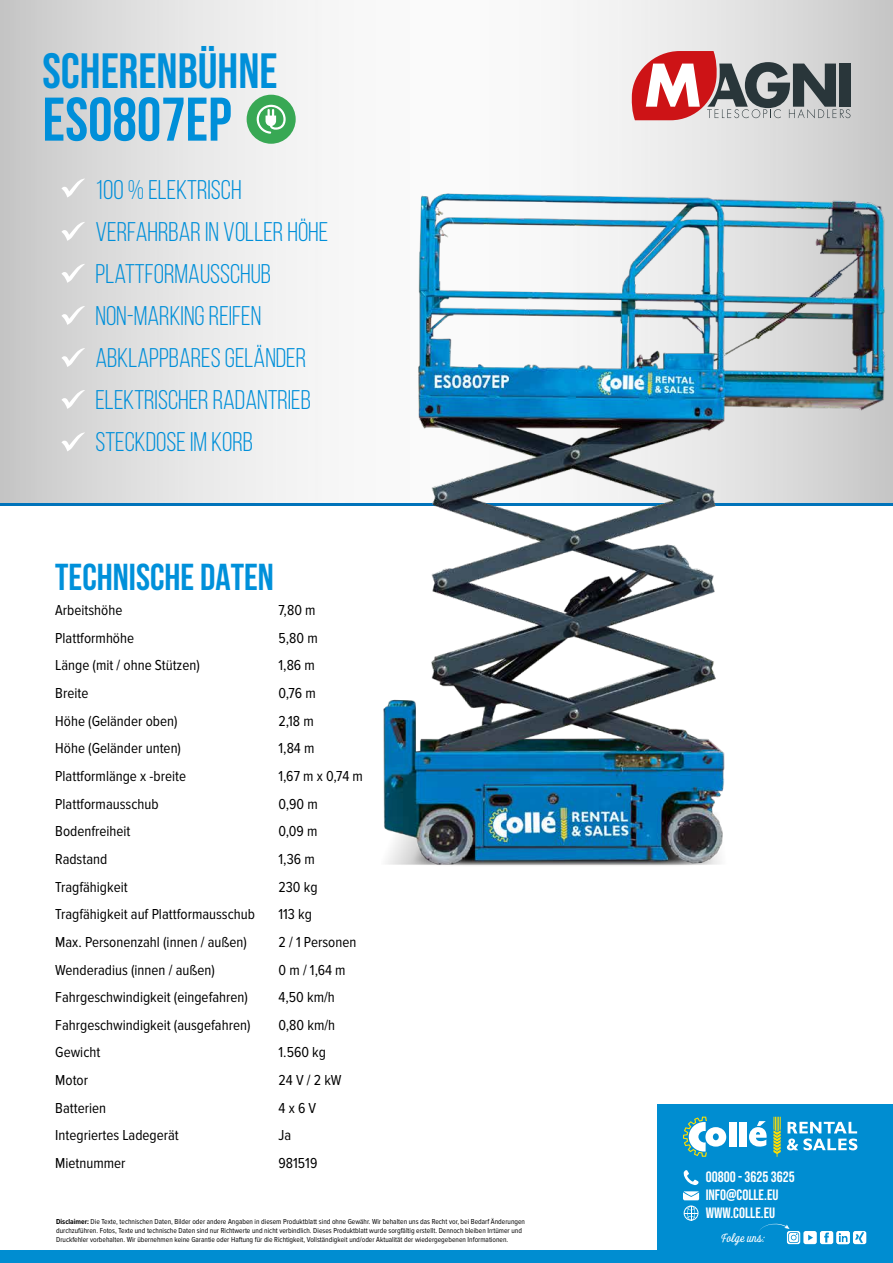
<style>
.page{position:relative;width:893px;height:1263px;background:#fff}
.page>*{position:absolute;margin:0;border:0;box-sizing:border-box;transform-origin:0 0}
.t1{font:700 61.5px "Bebas Neue";color:#008fd9}
.t2{font:49.5px "Bebas Neue";color:#008fd9}
.t3{font:700 37.5px "Bebas Neue";color:#0090da}
.t4{font:27px/42px "Bebas Neue";color:#008fd9}
.t5{font:15px "Proxima Nova Cond";color:#000}
.t6{font:15px/18px "Bebas Neue";color:#fff}
.t7{font:12px "Look Script";color:#fff}
.t8{font:7.5px/9px "Proxima Nova Cond";color:#000}
.s1{font-weight:700}
</style>
<div class="page">
<div style="left:657px;top:1104px;width:236px;height:159px;background:#008dd1"></div>
<div style="left:0;top:1250px;width:893px;height:13px;background:#008dd1"></div>
<svg style="left:787px;top:1122px;width:70px;height:28px"></svg>
<svg style="left:749px;top:1121px;width:18px;height:26px"></svg>
<svg style="left:683px;top:1116px;width:43px;height:41px"></svg>
<div style="left:728px;top:1122px;width:8px;height:24px;background:#fff"></div>
<div style="left:739px;top:1122px;width:8px;height:24px;background:#fff"></div>
<svg style="left:773px;top:1117px;width:8px;height:40px"></svg>
<svg style="left:683px;top:1191px;width:16px;height:30px"></svg>
<svg style="left:683px;top:1170px;width:15px;height:15px"></svg>
<img style="left:0;top:0;width:893px;height:504px">
<hr style="left:0;top:504px;width:893px;height:2px;background:#0073ba">
<svg style="left:632px;top:51px;width:218px;height:69px;background:#ad8688"></svg>
<img style="left:382px;top:179px;width:511px;height:687px">
<svg style="left:61px;top:179px;width:24px;height:19px"></svg>
<svg style="left:61px;top:222px;width:24px;height:19px"></svg>
<svg style="left:61px;top:264px;width:24px;height:19px"></svg>
<svg style="left:61px;top:306px;width:24px;height:19px"></svg>
<svg style="left:61px;top:348px;width:24px;height:19px"></svg>
<svg style="left:61px;top:390px;width:24px;height:19px"></svg>
<div style="left:247px;top:95px;width:49px;height:49px;background:#38a854;border-radius:50%"></div>
<svg style="left:256px;top:104px;width:30px;height:30px"></svg>
<svg style="left:61px;top:432px;width:24px;height:19px"></svg>
<svg style="left:758px;top:1223px;width:108px;height:21px"></svg>
<h2 class="t2" style="left:43px;top:43px;width:236px">SCHERENBÜHNE</h2>
<h1 class="t1" style="left:43px;top:86px;width:190px">ES0807Ep</h1>
<h3 class="t4" style="left:95px;top:168px;width:234px">100 % ELEKTRISCH<br>VERFAHRBAR IN VOLLER HÖHE<br>PLATTFORMAUSSCHUB<br>NON-MARKING REIFEN<br>ABKLAPPBARES GELÄNDER<br>ELEKTRISCHER RADANTRIEB<br>STECKDOSE IM KORB</h3>
<h3 class="t3" style="left:55px;top:557px;width:220px">TECHNISCHE DATEN</h3>
<p class="t5" style="left:55px;top:602px;width:69px">Arbeitshöhe</p>
<p class="t5" style="left:279px;top:602px;width:39px">7,80 m</p>
<p class="t5" style="left:55px;top:629px;width:80px">Plattformhöhe</p>
<p class="t5" style="left:279px;top:629px;width:41px">5,80 m</p>
<p class="t5" style="left:55px;top:657px;width:146px">Länge (mit / ohne Stützen)</p>
<p class="t5" style="left:279px;top:657px;width:38px">1,86 m</p>
<p class="t5" style="left:55px;top:685px;width:35px">Breite</p>
<p class="t5" style="left:279px;top:685px;width:39px">0,76 m</p>
<p class="t5" style="left:55px;top:712px;width:124px">Höhe (Geländer oben)</p>
<p class="t5" style="left:279px;top:712px;width:37px">2,18 m</p>
<p class="t5" style="left:55px;top:740px;width:127px">Höhe (Geländer unten)</p>
<p class="t5" style="left:279px;top:740px;width:37px">1,84 m</p>
<p class="t5" style="left:55px;top:768px;width:132px">Plattformlänge x -breite</p>
<p class="t5" style="left:279px;top:768px;width:86px">1,67 m x 0,74 m</p>
<p class="t5" style="left:55px;top:795px;width:105px">Plattformausschub</p>
<p class="t5" style="left:279px;top:795px;width:41px">0,90 m</p>
<p class="t5" style="left:55px;top:823px;width:77px">Bodenfreiheit</p>
<p class="t5" style="left:279px;top:823px;width:40px">0,09 m</p>
<p class="t5" style="left:55px;top:850px;width:54px">Radstand</p>
<p class="t5" style="left:279px;top:850px;width:38px">1,36 m</p>
<p class="t5" style="left:55px;top:878px;width:74px">Tragfähigkeit</p>
<p class="t5" style="left:279px;top:878px;width:41px">230 kg</p>
<p class="t5" style="left:55px;top:906px;width:201px">Tragfähigkeit auf Plattformausschub</p>
<p class="t5" style="left:279px;top:906px;width:35px">113 kg</p>
<p class="t5" style="left:55px;top:933px;width:193px">Max. Personenzahl (innen / außen)</p>
<p class="t5" style="left:279px;top:933px;width:79px">2 / 1 Personen</p>
<p class="t5" style="left:55px;top:961px;width:161px">Wenderadius (innen / außen)</p>
<p class="t5" style="left:279px;top:961px;width:69px">0 m / 1,64 m</p>
<p class="t5" style="left:55px;top:989px;width:194px">Fahrgeschwindigkeit (eingefahren)</p>
<p class="t5" style="left:279px;top:989px;width:58px">4,50 km/h</p>
<p class="t5" style="left:55px;top:1016px;width:197px">Fahrgeschwindigkeit (ausgefahren)</p>
<p class="t5" style="left:279px;top:1016px;width:58px">0,80 km/h</p>
<p class="t5" style="left:55px;top:1044px;width:47px">Gewicht</p>
<p class="t5" style="left:279px;top:1044px;width:49px">1.560 kg</p>
<p class="t5" style="left:55px;top:1072px;width:34px">Motor</p>
<p class="t5" style="left:279px;top:1072px;width:64px">24 V / 2 kW</p>
<p class="t5" style="left:55px;top:1099px;width:52px">Batterien</p>
<p class="t5" style="left:279px;top:1099px;width:39px">4 x 6 V</p>
<p class="t5" style="left:55px;top:1127px;width:125px">Integriertes Ladegerät</p>
<p class="t5" style="left:279px;top:1127px;width:14px">Ja</p>
<p class="t5" style="left:55px;top:1155px;width:72px">Mietnummer</p>
<p class="t5" style="left:279px;top:1155px;width:40px">981519</p>
<p class="t8" style="left:56px;top:1217px;width:470px"><span class="s1">Disclaimer:</span> Die Texte, technischen Daten, Bilder oder andere Angaben in diesem Produktblatt sind ohne Gewähr. Wir behalten uns das Recht vor, bei Bedarf Änderungen durchzuführen. Fotos, Texte und technische Daten sind nur Richtwerte und nicht verbindlich. Dieses Produktblatt wurde sorgfältig erstellt. Dennoch bleiben Irrtümer und<br>Druckfehler vorbehalten. Wir übernehmen keine Garantie oder Haftung für die Richtigkeit, Vollständigkeit und/oder Aktualität der wiedergegebenen Informationen.</p>
<p class="t6" style="left:706px;top:1168px;width:91px">00800 - 3625 3625<br>INFO@COLLE.EU<br>WWW.COLLE.EU</p>
<p class="t7" style="left:721px;top:1230px;width:45px">Folge uns:</p>
</div>
